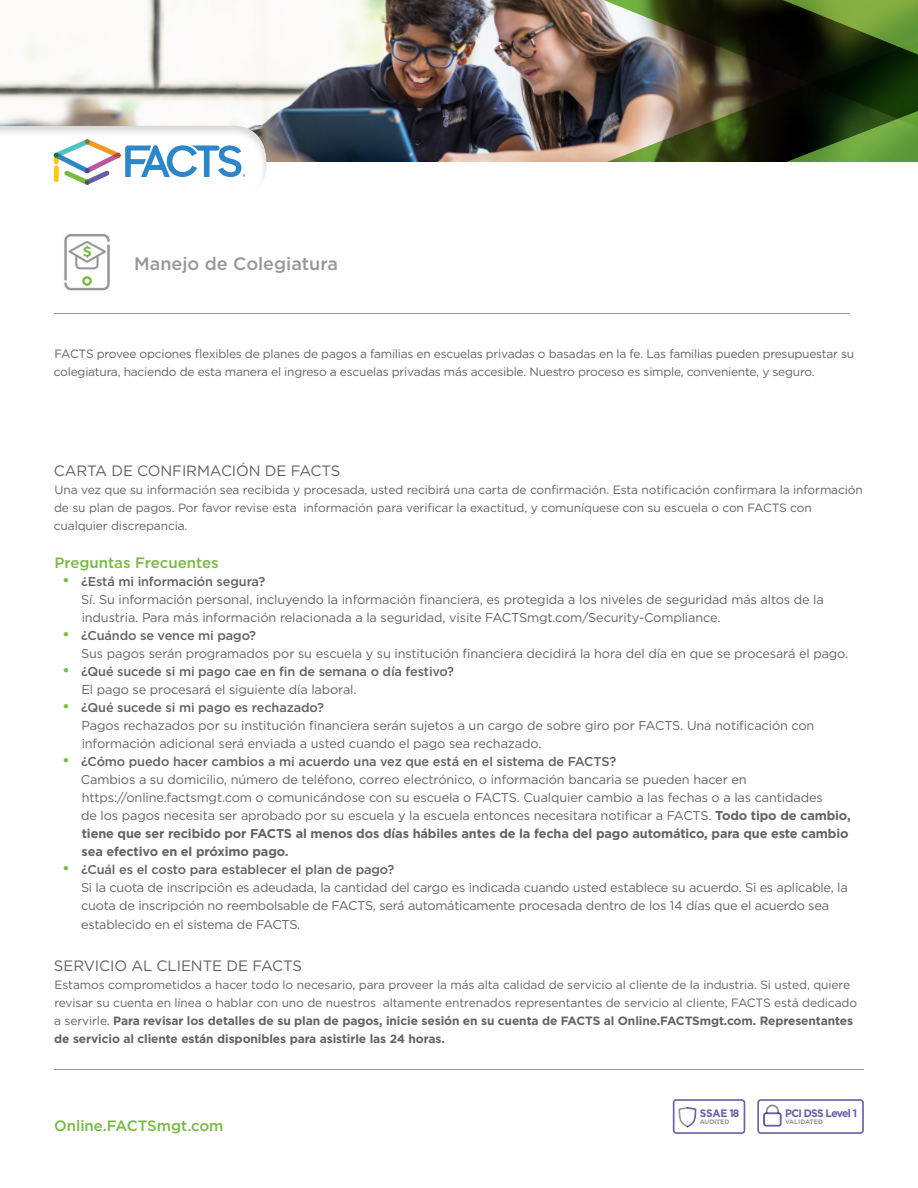
<style>
.page{position:relative;width:918px;height:1188px;background:#fff}
.page>*{position:absolute;margin:0;border:0;box-sizing:border-box;transform-origin:0 0}
.t1{font:500 18px "Gotham";color:#979797}
.t2{font:15px "Gotham";letter-spacing:-.01em;color:#636366}
.URL{font:500 15px "Gotham";color:#78ba42}
.t3{font:12.75px/18px "Gotham";letter-spacing:-.01em;color:#636366}
.t4{font:500 12.75px/18px "Gotham";letter-spacing:-.01em;color:#636366}
.t5{font:12px/18px "Gotham";letter-spacing:-.01em;color:#636366}
.t6{font:700 10.8px "Gotham";letter-spacing:-.07em;color:#665fa9;scale:.96 1}
.t7{font:700 10.8px "Gotham";letter-spacing:-.03em;color:#675faa;scale:.96 1}
.t8{font:700 6.45px "Gotham";color:#979797}
.t9{font:700 6.45px "Gotham";letter-spacing:-.02em;color:#979797}
.s1{font-size:16.5px;color:#78ba42}
.s2{font-weight:500}
.s3{font-weight:400;font-size:16.5px;color:#78ba42}
.s4{font-weight:400}
.s5{font-weight:700}
</style>
<div class="page">
<img style="left:0;top:0;width:550px;height:162px">
<hr style="left:54px;top:1069px;width:810px;height:1px;background:#979797">
<svg style="left:673px;top:1099px;width:72px;height:35px"></svg>
<svg style="left:757px;top:1099px;width:107px;height:35px"></svg>
<div style="left:0;top:124px;width:269px;height:75px;background:#231f20;opacity:.17"></div>
<svg style="left:0;top:126px;width:267px;height:72px"></svg>
<img style="left:550px;top:5px;width:179px;height:157px">
<svg style="left:729px;top:0;width:189px;height:162px;background:#273914"></svg>
<hr style="left:54px;top:313px;width:796px;height:1px;background:#979797">
<img style="left:64px;top:234px;width:46px;height:57px">
<p class="t1" style="left:134px;top:252px;width:205px">Manejo de Colegiatura</p>
<p class="t5" style="left:54px;top:344px;width:802px">FACTS provee opciones flexibles de planes de pagos a familias en escuelas privadas o basadas en la fe. Las familias pueden presupuestar su colegiatura, haciendo de esta manera el ingreso a escuelas privadas más accesible. Nuestro proceso es simple, conveniente, y seguro.</p>
<p class="t2" style="left:54px;top:461px;width:288px">CARTA DE CONFIRMACIÓN DE FACTS</p>
<p class="t5" style="left:54px;top:481px;width:811px">Una vez que su información sea recibida y procesada, usted recibirá una carta de confirmación. Esta notificación confirmara la información de su plan de pagos. Por favor revise esta información para verificar la exactitud, y comuníquese con su escuela o con FACTS con cualquier discrepancia.</p>
<p class="URL" style="left:54px;top:553px;width:166px">Preguntas Frecuentes</p>
<p class="t3" style="left:81px;top:572px;width:744px;text-indent:-19px"><span class="s1">•</span> <span class="s2">¿Está mi información segura?<br></span>Sí. Su información personal, incluyendo la información financiera, es protegida a los niveles de seguridad más altos de la industria. Para más información relacionada a la seguridad, visite FACTSmgt.com/Security-Compliance.</p>
<p class="t3" style="left:81px;top:626px;width:769px;text-indent:-19px"><span class="s1">•</span> <span class="s2">¿Cuándo se vence mi pago?<br></span>Sus pagos serán programados por su escuela y su institución financiera decidirá la hora del día en que se procesará el pago.</p>
<p class="t4" style="left:82px;top:662px;width:374px;text-indent:-20px"><span class="s3">•</span> ¿Qué sucede si mi pago cae en fin de semana o día festivo?<br><span class="s4">El pago se procesará el siguiente día laboral.</span></p>
<p class="t3" style="left:82px;top:698px;width:734px;text-indent:-20px"><span class="s1">•</span> <span class="s2">¿Qué sucede si mi pago es rechazado?<br></span>Pagos rechazados por su institución financiera serán sujetos a un cargo de sobre giro por FACTS. Una notificación con información adicional será enviada a usted cuando el pago sea rechazado.</p>
<p class="t3" style="left:81px;top:752px;width:771px;text-indent:-19px"><span class="s1">•</span> <span class="s2">¿Cómo puedo hacer cambios a mi acuerdo una vez que está en el sistema de FACTS?<br></span>Cambios a su domicilio, número de teléfono, correo electrónico, o información bancaria se pueden hacer en https://online.factsmgt.com o comunicándose con su escuela o FACTS. Cualquier cambio a las fechas o a las cantidades<br>de los pagos necesita ser aprobado por su escuela y la escuela entonces necesitara notificar a FACTS. <span class="s5">Todo tipo de cambio, tiene que ser recibido por FACTS al menos dos días hábiles antes de la fecha del pago automático, para que este cambio sea efectivo en el próximo pago.</span></p>
<p class="t3" style="left:81px;top:860px;width:768px;text-indent:-19px"><span class="s1">•</span> <span class="s2">¿Cuál es el costo para establecer el plan de pago?<br></span>Si la cuota de inscripción es adeudada, la cantidad del cargo es indicada cuando usted establece su acuerdo. Si es aplicable, la cuota de inscripción no reembolsable de FACTS, será automáticamente procesada dentro de los 14 días que el acuerdo sea</p>
<p class="t3" style="left:81px;top:916px;width:221px">establecido en el sistema de FACTS.</p>
<p class="t2" style="left:54px;top:956px;width:250px">SERVICIO AL CLIENTE DE FACTS</p>
<p class="t5" style="left:54px;top:976px;width:804px">Estamos comprometidos a hacer todo lo necesario, para proveer la más alta calidad de servicio al cliente de la industria. Si usted, quiere revisar su cuenta en línea o hablar con uno de nuestros altamente entrenados representantes de servicio al cliente, FACTS está dedicado a servirle. <span class="s5">Para revisar los detalles de su plan de pagos, inicie sesión en su cuenta de FACTS al Online.FACTSmgt.com. Representantes de servicio al cliente están disponibles para asistirle las 24 horas.</span></p>
<p class="URL" style="left:54px;top:1116px;width:171px">Online.FACTSmgt.com</p>
<p class="t7" style="left:700px;top:1106px;width:43px">SSAE 18</p>
<p class="t9" style="left:700px;top:1118px;width:31px">AUDITED</p>
<p class="t6" style="left:785px;top:1106px;width:77px">PCI DSS Level 1</p>
<p class="t8" style="left:785px;top:1118px;width:40px">VALIDATED</p>
</div>
